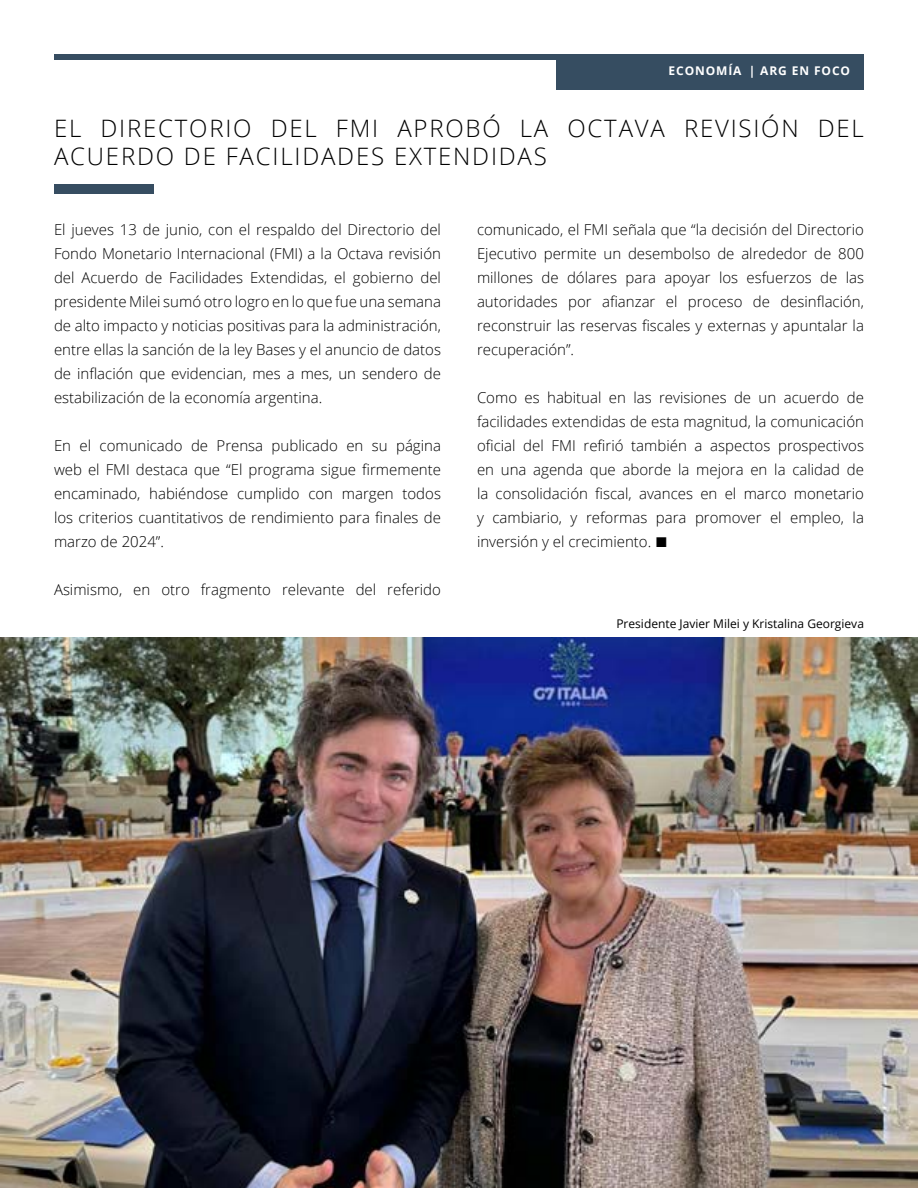
<style>
.page{position:relative;width:918px;height:1188px;background:#fff}
.page>*{position:absolute;margin:0;border:0;box-sizing:border-box;transform-origin:0 0}
.t1{font:300 24px/28.8px "Open Sans";letter-spacing:.075em;color:#000}
.t2{font:300 15px/24px "Open Sans";color:#000;text-align:justify}
.t3{font:12px "Open Sans";color:#000}
.t4{font:700 12px "Open Sans";letter-spacing:.075em;color:#fff}
.s1{font-family:"Arial";font-weight:700;font-size:21px}
</style>
<div class="page">
<div style="left:54px;top:54px;width:810px;height:5px;background:#364d61"></div>
<div style="left:556px;top:54px;width:308px;height:36px;background:#364d61"></div>
<img style="left:0;top:637px;width:918px;height:551px">
<div style="left:54px;top:185px;width:100px;height:9px;background:#364d61"></div>
<p class="t4" style="left:669px;top:62px;width:19px">ECONOM</p>
<p class="t4" style="left:728px;top:62px;width:123px">ÍA | ARG EN FOCO</p>
<h1 class="t1" style="left:54px;top:113px;width:811px">EL DIRECTORIO DEL FMI APROBÓ LA OCTAVA REVISIÓN DEL<br>ACUERDO DE FACILIDADES EXTENDIDAS</h1>
<p class="t2" style="left:54px;top:217px;width:389px">El jueves 13 de junio, con el respaldo del Directorio del Fondo Monetario Internacional (FMI) a la Octava revisión del Acuerdo de Facilidades Extendidas, el gobierno del presidente Milei sumó otro logro en lo que fue una semana de alto impacto y noticias positivas para la administración, entre ellas la sanción de la ley Bases y el anuncio de datos de inflación que evidencian, mes a mes, un sendero de estabilización de la economía argentina.</p>
<p class="t2" style="left:54px;top:433px;width:389px">En el comunicado de Prensa publicado en su página web el FMI destaca que “El programa sigue firmemente encaminado, habiéndose cumplido con margen todos los criterios cuantitativos de rendimiento para finales de marzo de 2024”.</p>
<p class="t2" style="left:54px;top:577px;width:389px">Asimismo, en otro fragmento relevante del referido</p>
<p class="t2" style="left:477px;top:217px;width:389px">comunicado, el FMI señala que “la decisión del Directorio Ejecutivo permite un desembolso de alrededor de 800 millones de dólares para apoyar los esfuerzos de las autoridades por afianzar el proceso de desinflación, reconstruir las reservas fiscales y externas y apuntalar la recuperación”.</p>
<p class="t2" style="left:477px;top:385px;width:389px">Como es habitual en las revisiones de un acuerdo de facilidades extendidas de esta magnitud, la comunicación oficial del FMI refirió también a aspectos prospectivos en una agenda que aborde la mejora en la calidad de la consolidación fiscal, avances en el marco monetario y cambiario, y reformas para promover el empleo, la inversión y el crecimiento. <span class="s1">■</span></p>
<p class="t3" style="left:616px;top:616px;width:249px">Presidente Javier Milei y Kristalina Georgieva</p>
</div>
